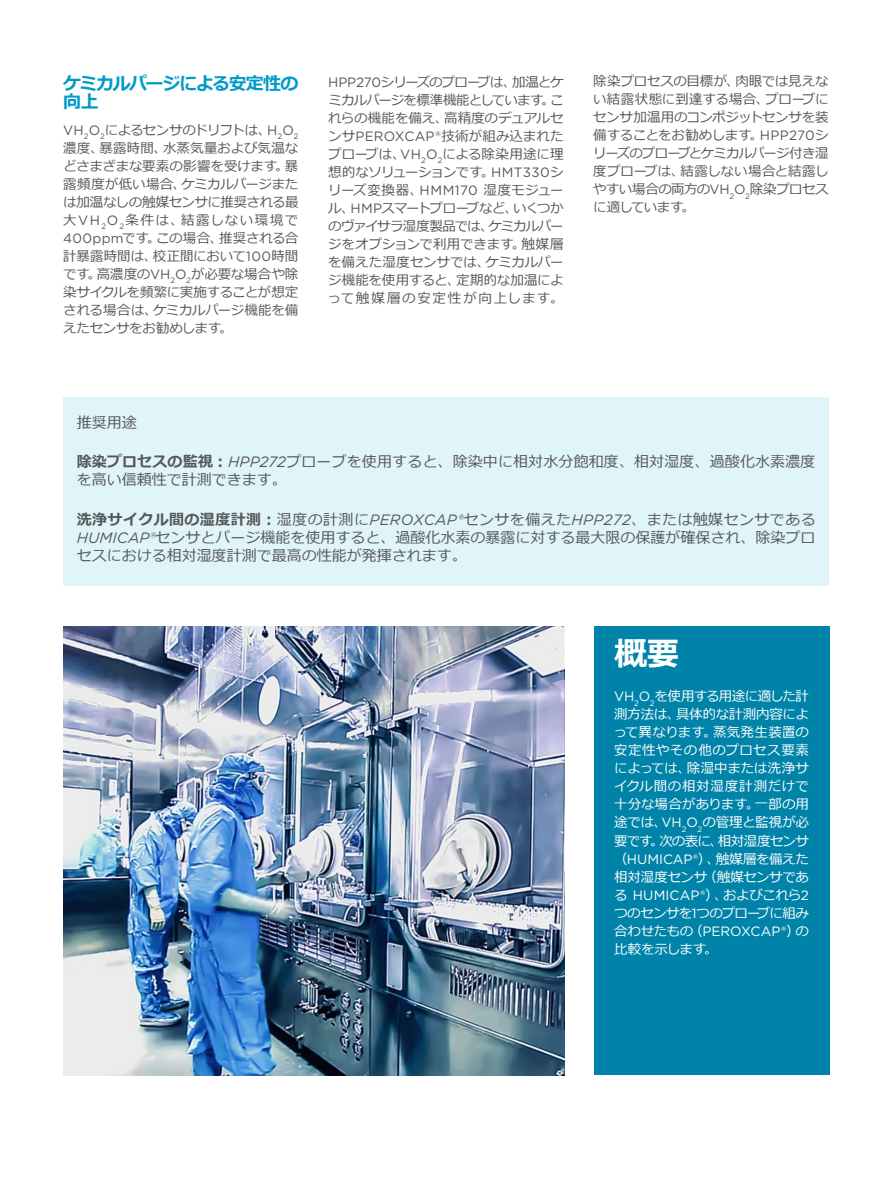
<style>
.page{position:relative;width:893px;height:1191px;background:#fff}
.page>*{position:absolute;margin:0;border:0;box-sizing:border-box;transform-origin:0 0}
.Brochure_page_headli{font:700 33px "Meiryo";color:#fff}
.Subheadline{font:700 18px/18px "Meiryo";letter-spacing:-.065em;color:#009bc8}
.Customer_quote{font:15px/18px "Meiryo";color:#57585a}
.Bodytext{font:13.5px/18px "Meiryo";letter-spacing:-.015em;color:#57585a;text-align:justify}
.Bodytext-2{font:13.5px/18px "Meiryo";letter-spacing:-.035em;color:#fff;text-align:justify}
.s1{font-family:"Gotham"}
.s2{font-weight:700}
.s3{font-family:"Gotham";font-style:italic}
</style>
<div class="page">
<div style="left:594px;top:626px;width:235px;height:449px;background:#0083a9"></div>
<img style="left:63px;top:626px;width:501px;height:449px">
<div style="left:63px;top:397px;width:766px;height:188px;background:#e0f5f9"></div>
<p class="Subheadline" style="left:63px;top:75px;width:237px">ケミカルパージによる安定性の向上</p>
<p class="Bodytext" style="left:63px;top:121px;width:237px"><span class="s1">VH</span><sub>2</sub><span class="s1">O</span><sub>2</sub>によるセンサのドリフトは、<span class="s1">H</span><sub>2</sub><span class="s1">O</span><sub>2</sub>濃度、暴露時間、水蒸気量および気温などさまざまな要素の影響を受けます。暴露頻度が低い場合、ケミカルパージまたは加温なしの触媒センサに推奨される最大<span class="s1">VH</span><sub>2</sub><span class="s1">O</span><sub>2</sub>条件は、結露しない環境で<span class="s1">400ppm</span>です。この場合、推奨される合計暴露時間は、校正間において<span class="s1">100</span>時間です。高濃度の<span class="s1">VH</span><sub>2</sub><span class="s1">O</span><sub>2</sub>が必要な場合や除染サイクルを頻繁に実施することが想定される場合は、ケミカルパージ機能を備えたセンサをお勧めします。</p>
<p class="Bodytext" style="left:328px;top:73px;width:237px"><span class="s1">HPP270</span>シリーズのプローブは、加温とケミカルパージを標準機能としています。これらの機能を備え、高精度のデュアルセンサ<span class="s1">PEROXCAP®</span>技術が組み込まれたプローブは、<span class="s1">VH</span><sub>2</sub><span class="s1">O</span><sub>2</sub>による除染用途に理想的なソリューションです。<span class="s1">HMT330</span>シリーズ変換器、<span class="s1">HMM170</span> 湿度モジュール、<span class="s1">HMP</span>スマートプローブなど、いくつかのヴァイサラ湿度製品では、ケミカルパージをオプションで利用できます。触媒層を備えた湿度センサでは、ケミカルパージ機能を使用すると、定期的な加温によって触媒層の安定性が向上します。</p>
<p class="Bodytext" style="left:593px;top:73px;width:237px">除染プロセスの目標が、肉眼では見えない結露状態に到達する場合、プローブにセンサ加温用のコンポジットセンサを装備することをお勧めします。<span class="s1">HPP270</span>シリーズのプローブとケミカルパージ付き湿度プローブは、結露しない場合と結露しやすい場合の両方の<span class="s1">VH</span><sub>2</sub><span class="s1">O</span><sub>2</sub>除染プロセスに適しています。</p>
<p class="Customer_quote" style="left:77px;top:414px;width:61px">推奨用途</p>
<p class="Customer_quote" style="left:77px;top:453px;width:740px"><span class="s2">除染プロセスの監視：</span><span class="s3">HPP272</span>プローブを使用すると、除染中に相対水分飽和度、相対湿度、過酸化水素濃度を高い信頼性で計測できます。</p>
<p class="Customer_quote" style="left:77px;top:511px;width:740px;text-align:justify"><span class="s2">洗浄サイクル間の湿度計測：</span>湿度の計測に<span class="s3">PEROXCAP®</span>センサを備えた<span class="s3">HPP272</span>、または触媒センサである<span class="s3">HUMICAP®</span>センサとパージ機能を使用すると、過酸化水素の暴露に対する最大限の保護が確保され、除染プロセスにおける相対湿度計測で最高の性能が発揮されます。</p>
<p class="Brochure_page_headli" style="left:614px;top:631px;width:67px">概要</p>
<p class="Bodytext-2" style="left:614px;top:688px;width:196px"><span class="s1">VH</span><sub>2</sub><span class="s1">O</span><sub>2</sub>を使用する用途に適した計測方法は、具体的な計測内容によって異なります。蒸気発生装置の安定性やその他のプロセス要素によっては、除湿中または洗浄サイクル間の相対湿度計測だけで十分な場合があります。一部の用途では、<span class="s1">VH</span><sub>2</sub><span class="s1">O</span><sub>2</sub>の管理と監視が必要です。次の表に、相対湿度センサ（<span class="s1">HUMICAP®</span>）、触媒層を備えた相対湿度センサ（触媒センサである <span class="s1">HUMICAP®</span>）、およびこれら<span class="s1">2</span>つのセンサを<span class="s1">1</span>つのプローブに組み合わせたもの（<span class="s1">PEROXCAP®</span>）の比較を示します。</p>
</div>
